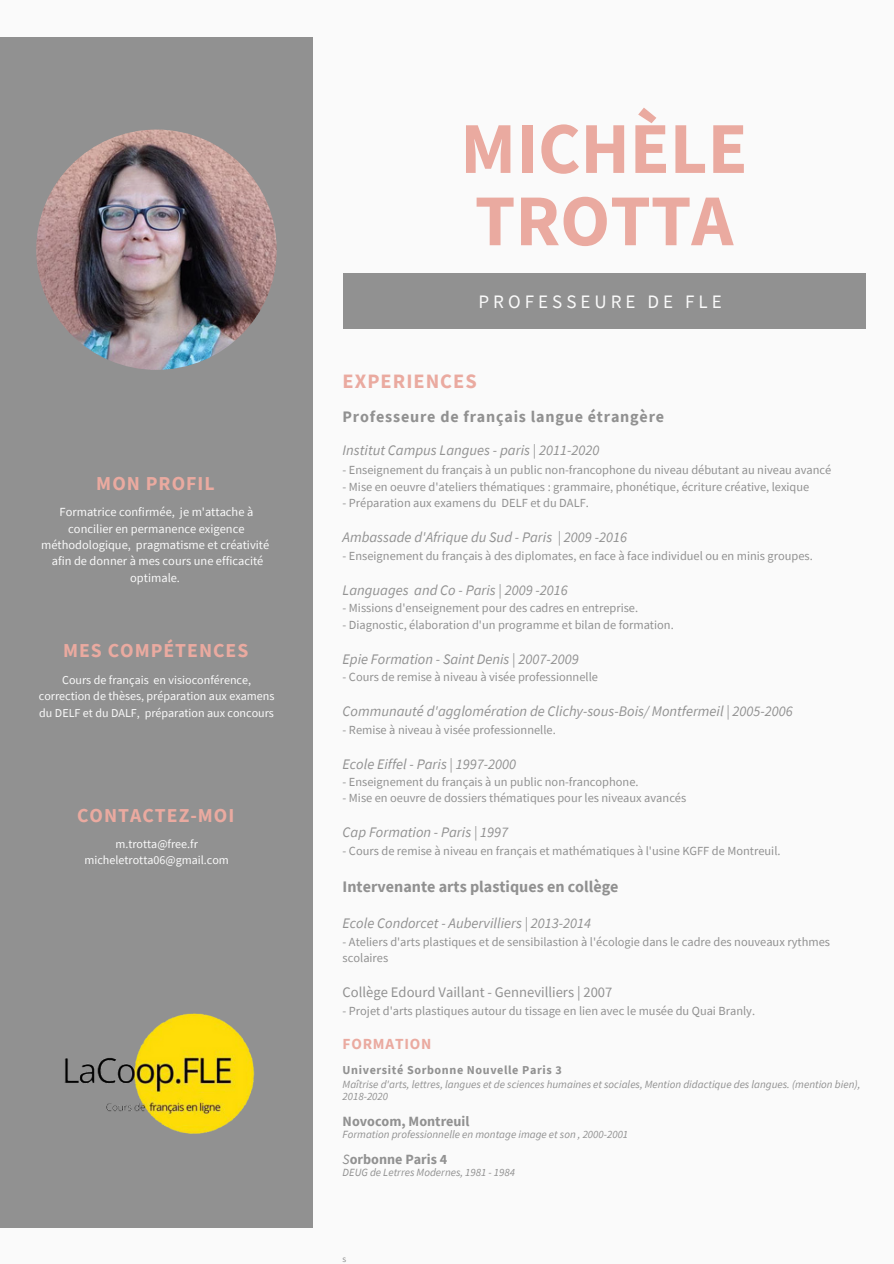
<style>
.page{position:relative;width:894px;height:1264px;background:#fff}
.page>*{position:absolute;margin:0;border:0;box-sizing:border-box;transform-origin:0 0}
.t1{font:700 73.05px/72.3px "Source Sans Pro";color:#eaaaa0}
.t2{font:700 20.4px "Source Sans Pro";letter-spacing:.05em;color:#eaaaa0}
.t3{font:700 19.65px "Source Sans Pro";letter-spacing:.05em;color:#eaaaa0}
.t4{font:19.05px "Source Sans Pro";letter-spacing:.21em;color:#fafafa}
.t5{font:700 16.05px "Source Sans Pro";letter-spacing:.05em;color:#919191}
.t6{font:700 16.05px "Source Sans Pro";color:#919191}
.t7{font:700 15.45px "Source Sans Pro";letter-spacing:.05em;color:#eaaaa0}
.t8{font:italic 14.55px "Source Sans Pro";color:#919191}
.t9{font:14.55px "Source Sans Pro";color:#919191}
.t10{font:700 14.1px "Source Sans Pro";color:#919191}
.t11{font:12.45px/16.4px "Source Sans Pro";color:#919191}
.t12{font:12.45px/16.5px "Source Sans Pro";color:#fafafa;text-align:center}
.t13{font:700 12.15px "Source Sans Pro";letter-spacing:.05em;color:#919191}
.t14{font:12px/16.5px "Source Sans Pro";color:#fafafa;text-align:center}
.t15{font:italic 10.95px/11.6px "Source Sans Pro";color:#919191}
.t16{font:9px "Source Sans Pro";color:#919191}
.s1{font-weight:400;font-style:italic}
</style>
<div class="page">
<div style="left:0;top:0;width:893px;height:1263px;background:#fafafa"></div>
<div style="left:342px;top:273px;width:523px;height:56px;background:#919191"></div>
<div style="left:0;top:37px;width:312px;height:1190px;background:#919191"></div>
<img style="left:36px;top:129px;width:240px;height:241px;border-radius:50%">
<img style="left:64px;top:1013px;width:190px;height:121px">
<p class="t3" style="left:96px;top:470px;width:120px">MON PROFIL</p>
<p class="t12" style="left:41px;top:503px;width:229px">Formatrice confirmée, je m'attache à concilier en permanence exigence méthodologique, pragmatisme et créativité afin de donner à mes cours une efficacité optimale.</p>
<p class="t3" style="left:63px;top:638px;width:187px">MES COMPÉTENCES</p>
<p class="t14" style="left:39px;top:671px;width:237px">Cours de français en visioconférence, correction de thèses, préparation aux examens du DELF et du DALF, préparation aux concours</p>
<p class="t3" style="left:77px;top:802px;width:159px">CONTACTEZ-MOI</p>
<p class="t14" style="left:115px;top:835px;width:84px">m.trotta@free.fr</p>
<p class="t14" style="left:84px;top:851px;width:146px">micheletrotta06@gmail.com</p>
<p class="t1" style="left:460px;top:111px;width:289px">MICHÈLE<br>TROTTA</p>
<p class="t4" style="left:478px;top:289px;width:245px">PROFESSEURE DE FLE</p>
<p class="t2" style="left:342px;top:368px;width:136px">EXPERIENCES</p>
<p class="t5" style="left:342px;top:406px;width:323px">Professeure de français langue étrangère</p>
<p class="t8" style="left:342px;top:441px;width:258px">Institut Campus Langues - paris | 2011-2020</p>
<p class="t11" style="left:342px;top:462px;width:490px">- Enseignement du français à un public non-francophone du niveau débutant au niveau avancé</p>
<p class="t11" style="left:342px;top:478px;width:468px">- Mise en oeuvre d'ateliers thématiques : grammaire, phonétique, écriture créative, lexique</p>
<p class="t11" style="left:342px;top:494px;width:248px">- Préparation aux examens du DELF et du DALF.</p>
<p class="t8" style="left:342px;top:528px;width:286px">Ambassade d'Afrique du Sud - Paris | 2009 -2016</p>
<p class="t11" style="left:342px;top:547px;width:471px">- Enseignement du français à des diplomates, en face à face individuel ou en minis groupes.</p>
<p class="t8" style="left:342px;top:580px;width:227px">Languages and Co - Paris | 2009 -2016</p>
<p class="t11" style="left:342px;top:599px;width:297px">- Missions d'enseignement pour des cadres en entreprise.</p>
<p class="t11" style="left:342px;top:616px;width:332px">- Diagnostic, élaboration d'un programme et bilan de formation.</p>
<p class="t8" style="left:342px;top:649px;width:237px">Epie Formation - Saint Denis | 2007-2009</p>
<p class="t11" style="left:342px;top:668px;width:257px">- Cours de remise à niveau à visée professionnelle</p>
<p class="t8" style="left:342px;top:701px;width:451px">Communauté d'agglomération de Clichy-sous-Bois/ Montfermeil | 2005-2006</p>
<p class="t11" style="left:342px;top:721px;width:215px">- Remise à niveau à visée professionnelle.</p>
<p class="t8" style="left:342px;top:754px;width:175px">Ecole Eiffel - Paris | 1997-2000</p>
<p class="t11" style="left:342px;top:773px;width:297px">- Enseignement du français à un public non-francophone.</p>
<p class="t11" style="left:342px;top:789px;width:345px">- Mise en oeuvre de dossiers thématiques pour les niveaux avancés</p>
<p class="t8" style="left:342px;top:823px;width:167px">Cap Formation - Paris | 1997</p>
<p class="t11" style="left:342px;top:842px;width:439px">- Cours de remise à niveau en français et mathématiques à l'usine KGFF de Montreuil.</p>
<p class="t6" style="left:342px;top:876px;width:277px">Intervenante arts plastiques en collège</p>
<p class="t8" style="left:342px;top:913px;width:250px">Ecole Condorcet - Aubervilliers | 2013-2014</p>
<p class="t11" style="left:342px;top:933px;width:488px">- Ateliers d'arts plastiques et de sensibilastion à l'écologie dans le cadre des nouveaux rythmes scolaires</p>
<p class="t9" style="left:342px;top:982px;width:271px">Collège Edourd Vaillant - Gennevilliers | 2007</p>
<p class="t11" style="left:342px;top:1001px;width:414px">- Projet d'arts plastiques autour du tissage en lien avec le musée du Quai Branly.</p>
<p class="t7" style="left:342px;top:1033px;width:90px">FORMATION</p>
<p class="t13" style="left:342px;top:1061px;width:220px">Université Sorbonne Nouvelle Paris 3</p>
<p class="t15" style="left:342px;top:1078px;width:519px">Maîtrise d'arts, lettres, langues et de sciences humaines et sociales, Mention didactique des langues. (mention bien),<br>2018-2020</p>
<p class="t10" style="left:342px;top:1112px;width:128px">Novocom, Montreuil</p>
<p class="t15" style="left:342px;top:1127px;width:287px">Formation professionnelle en montage image et son , 2000-2001</p>
<p class="t10" style="left:342px;top:1150px;width:106px"><span class="s1">S</span>orbonne Paris 4</p>
<p class="t15" style="left:342px;top:1165px;width:174px">DEUG de Letrres Modernes, 1981 - 1984</p>
<p class="t16" style="left:342px;top:1252px;width:5px">s</p>
</div>
